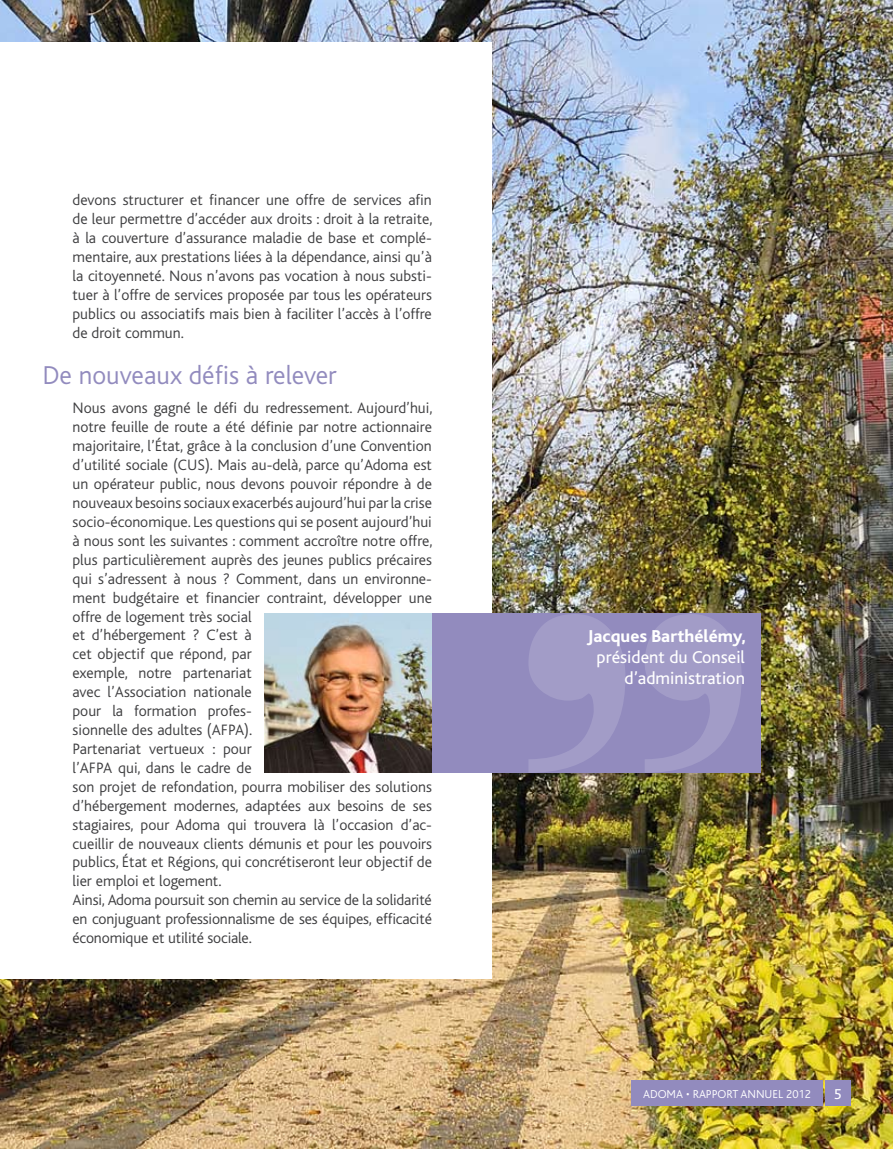
<style>
.page{position:relative;width:893px;height:1149px;background:#fff}
.page>*{position:absolute;margin:0;border:0;box-sizing:border-box;transform-origin:0 0}
.t1{font:300 27px "Bliss";color:#928bbe}
.t2{font:18px/21px "Bliss";color:#fff;text-align:right}
.t3{font:800 18px "Bliss";color:#fff}
.t4{font:300 15.75px/18.9px "Bliss";color:#3e3e40;text-align:justify}
.t5{font:15px "Bliss";color:#fff}
.t6{font:300 12px "Bliss";color:#fff}
</style>
<div class="page">
<img style="left:0;top:0;width:893px;height:1148px">
<div style="left:0;top:43px;width:491px;height:936px;background:#fff"></div>
<div style="left:825px;top:1079px;width:25px;height:26px;background:#928bbe"></div>
<div style="left:631px;top:1079px;width:192px;height:26px;background:#928bbe"></div>
<div style="left:265px;top:613px;width:495px;height:159px;background:#928bbe"></div>
<svg style="left:529px;top:614px;width:213px;height:158px"></svg>
<img style="left:264px;top:613px;width:168px;height:159px">
<p class="t4" style="left:73px;top:191px;width:361px">devons structurer et financer une offre de services afin de leur permettre d’accéder aux droits : droit à la retraite, à la couverture d’assurance maladie de base et complé&shy;mentaire, aux prestations liées à la dépendance, ainsi qu’à la citoyenneté. N ous n’avons pas vocation à nous substi&shy;tuer à l’offre de services proposée par tous les opérateurs publics ou associatifs mais bien à faciliter l’accès à l’offre de droit commun.</p>
<h1 class="t1" style="left:43px;top:360px;width:296px">De nouveaux défis à relever</h1>
<p class="t4" style="left:73px;top:399px;width:361px;text-align:left">N ous avons gagné le défi du redressement. Aujourd’hui, notre feuille de route a été définie par notre actionnaire majoritaire, l’État, grâce à la conclusion d’une Convention d’utilité sociale (CU S). M ais au-delà, parce qu’Adoma est un opérateur public, nous devons pouvoir répondre à de nouveaux besoins sociaux exacerbés aujourd’hui par la crise socio-économique. Les questions qui se posent aujourd’hui à nous sont les suivantes : comment accroître notre offre, plus particulièrement auprès des jeunes publics précaires qui s’adressent à nous ? Comment, dans un environne&shy;ment budgétaire et financier contraint, développer une offre de logement très social<br>et d’hébergement ? C’est à<br>cet objectif que répond, par<br>exemple, notre partenariat<br>avec l’Association nationale<br>pour la formation profes-<br>sionnelle des adultes (AFPA).<br>Partenariat vertueux : pour<br>l’AFPA qui, dans le cadre de<br>son projet de refondation, pourra mobiliser des solutions d’hébergement modernes, adaptées aux besoins de ses stagiaires, pour Adoma qui trouvera là l’occasion d’ac&shy;cueillir de nouveaux clients démunis et pour les pouvoirs publics, État et Régions, qui concrétiseront leur objectif de lier emploi et logement.<br>Ainsi, Adoma poursuit son chemin au service de la solidarité en conjuguant professionnalisme de ses équipes, efficacité économique et utilité sociale.</p>
<p class="t3" style="left:587px;top:626px;width:160px">Jacques Barthélémy,</p>
<p class="t2" style="left:597px;top:646px;width:150px">président du Conseil d’administration</p>
<p class="t6" style="left:643px;top:1086px;width:169px">Adoma • Rapport annuel 2012</p>
<p class="t5" style="left:834px;top:1085px;width:9px">5</p>
</div>
